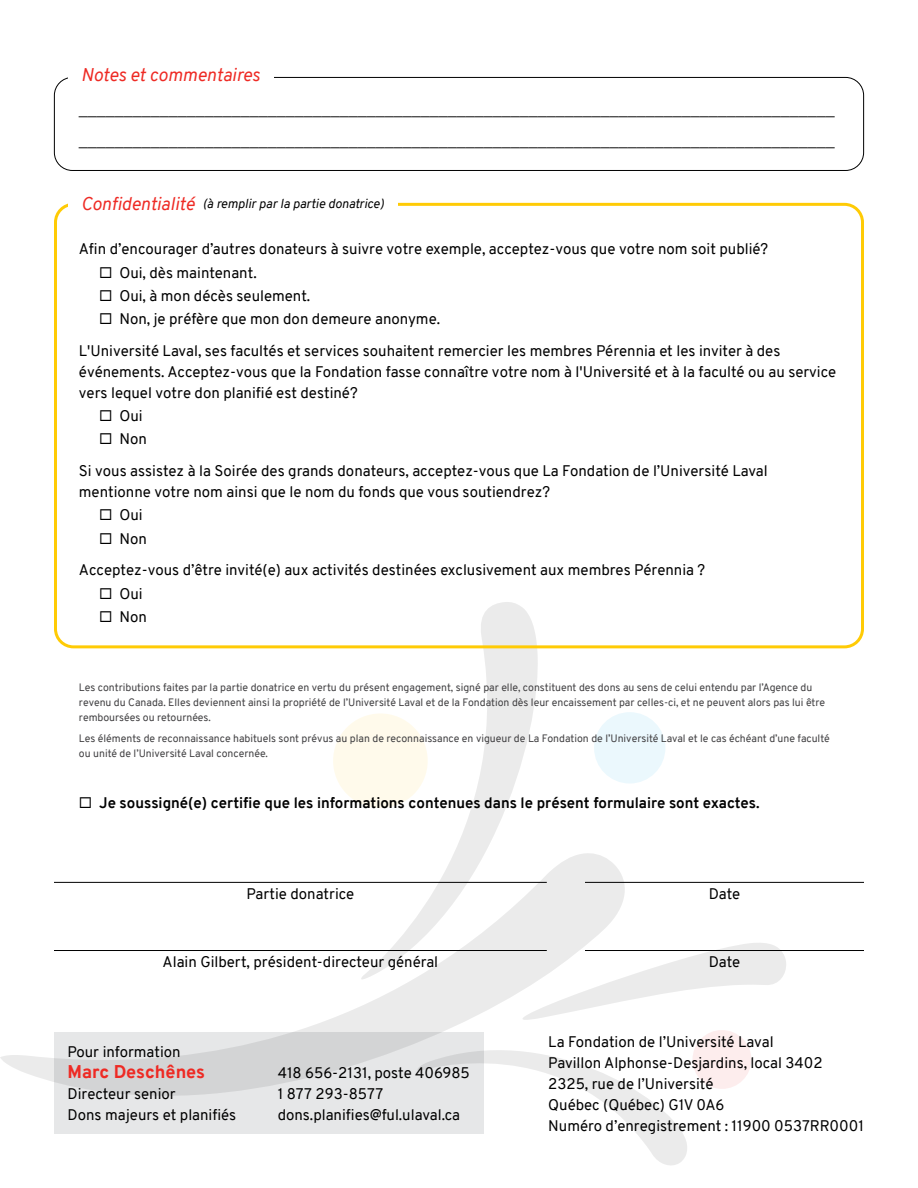
<style>
.page{position:relative;width:918px;height:1188px;background:#fff}
.page>*{position:absolute;margin:0;border:0;box-sizing:border-box;transform-origin:0 0}
.t1{font:18px/31.5px "Minion Pro";color:#000}
.Titre_de_section{font:italic 18px "Overpass";color:#ee2a24}
.Courant{font:800 18px "Overpass";color:#ee2a24}
.Courant-2{font:15px/21px "Overpass";color:#000}
.t2{font:700 15px "Overpass";color:#000}
.Titre_de_section-2{font:italic 12.75px "Overpass";color:#000}
.Petits_caractères{font:10.5px/15px "Overpass";color:#414042}
.s1{font-size:18px;color:#ee2a24}
</style>
<div class="page">
<div style="left:594px;top:712px;width:71px;height:72px;background:#ebf8fd;border-radius:50%"></div>
<div style="left:333px;top:713px;width:95px;height:95px;background:#fffaeb;border-radius:50%"></div>
<svg style="left:355px;top:602px;width:195px;height:246px"></svg>
<svg style="left:0;top:848px;width:630px;height:234px"></svg>
<svg style="left:414px;top:942px;width:372px;height:223px"></svg>
<div style="left:54px;top:77px;width:810px;height:94px;border:1px solid #000;border-radius:18px"></div>
<div style="left:54px;top:203px;width:810px;height:445px;border:3px solid #ffcb05;border-radius:18px"></div>
<div style="left:68px;top:54px;width:205px;height:40px;background:#fff"></div>
<div style="left:68px;top:183px;width:330px;height:40px;background:#fff"></div>
<hr style="left:54px;top:882px;width:493px;height:1px;background:#000">
<hr style="left:54px;top:950px;width:493px;height:1px;background:#000">
<hr style="left:585px;top:882px;width:279px;height:1px;background:#000">
<hr style="left:585px;top:950px;width:279px;height:1px;background:#000">
<div style="left:54px;top:1033px;width:429px;height:101px;background:linear-gradient(to bottom,#d9dadb,#e7e8e9)"></div>
<p class="Titre_de_section" style="left:81px;top:62px;width:180px">Notes et commentaires</p>
<p class="t1" style="left:79px;top:93px;width:757px">____________________________________________________________________________________ ____________________________________________________________________________________</p>
<p class="Titre_de_section-2" style="left:81px;top:195px;width:304px"><span class="s1">Confidentialité</span> (à remplir par la partie donatrice)</p>
<p class="Courant-2" style="left:79px;top:239px;width:691px">Afin d’encourager d’autres donateurs à suivre votre exemple, acceptez-vous que votre nom soit publié?</p>
<p class="Courant-2" style="left:119px;top:262px;width:139px">Oui, dès maintenant.</p>
<p class="Courant-2" style="left:119px;top:285px;width:192px">Oui, à mon décès seulement.</p>
<p class="Courant-2" style="left:119px;top:308px;width:322px">Non, je préfère que mon don demeure anonyme.</p>
<p class="Courant-2" style="left:79px;top:340px;width:759px">L'Université Laval, ses facultés et services souhaitent remercier les membres Pérennia et les inviter à des événements. Acceptez-vous que la Fondation fasse connaître votre nom à l'Université et à la faculté ou au service vers lequel votre don planifié est destiné?</p>
<p class="Courant-2" style="left:119px;top:405px;width:25px">Oui</p>
<p class="Courant-2" style="left:119px;top:429px;width:29px">Non</p>
<p class="Courant-2" style="left:79px;top:461px;width:690px">Si vous assistez à la Soirée des grands donateurs, acceptez-vous que La Fondation de l’Université Laval mentionne votre nom ainsi que le nom du fonds que vous soutiendrez?</p>
<p class="Courant-2" style="left:119px;top:505px;width:25px">Oui</p>
<p class="Courant-2" style="left:119px;top:528px;width:29px">Non</p>
<p class="Courant-2" style="left:79px;top:560px;width:628px">Acceptez-vous d’être invité(e) aux activités destinées exclusivement aux membres Pérennia ?</p>
<p class="Courant-2" style="left:119px;top:583px;width:25px">Oui</p>
<p class="Courant-2" style="left:119px;top:606px;width:29px">Non</p>
<p class="Petits_caractères" style="left:79px;top:680px;width:748px">Les contributions faites par la partie donatrice en vertu du présent engagement, signé par elle, constituent des dons au sens de celui entendu par l’Agence du revenu du Canada. Elles deviennent ainsi la propriété de l’Université Laval et de la Fondation dès leur encaissement par celles-ci, et ne peuvent alors pas lui être remboursées ou retournées.</p>
<p class="Petits_caractères" style="left:79px;top:731px;width:752px">Les éléments de reconnaissance habituels sont prévus au plan de reconnaissance en vigueur de La Fondation de l’Université Laval et le cas échéant d’une faculté ou unité de l’Université Laval concernée.</p>
<p class="t2" style="left:99px;top:792px;width:662px">Je soussigné(e) certifie que les informations contenues dans le présent formulaire sont exactes.</p>
<p class="Courant-2" style="left:246px;top:883px;width:109px">Partie donatrice</p>
<p class="Courant-2" style="left:163px;top:951px;width:277px">Alain Gilbert, président-directeur général</p>
<p class="Courant-2" style="left:68px;top:1042px;width:115px">Pour information</p>
<p class="Courant" style="left:68px;top:1059px;width:139px">Marc Deschênes</p>
<p class="Courant-2" style="left:68px;top:1084px;width:170px">Directeur senior<br>Dons majeurs et planifiés</p>
<p class="Courant-2" style="left:278px;top:1063px;width:194px">418 656-2131, poste 406985<br>1 877 293-8577 dons.planifies@ful.ulaval.ca</p>
<p class="Courant-2" style="left:709px;top:883px;width:33px">Date</p>
<p class="Courant-2" style="left:709px;top:951px;width:33px">Date</p>
<p class="Courant-2" style="left:548px;top:1031px;width:317px">La Fondation de l’Université Laval<br>Pavillon Alphonse-Desjardins, local 3402<br>2325, rue de l’Université<br>Québec (Québec) G1V 0A6<br>Numéro d’enregistrement : 11900 0537RR0001</p>
</div>
